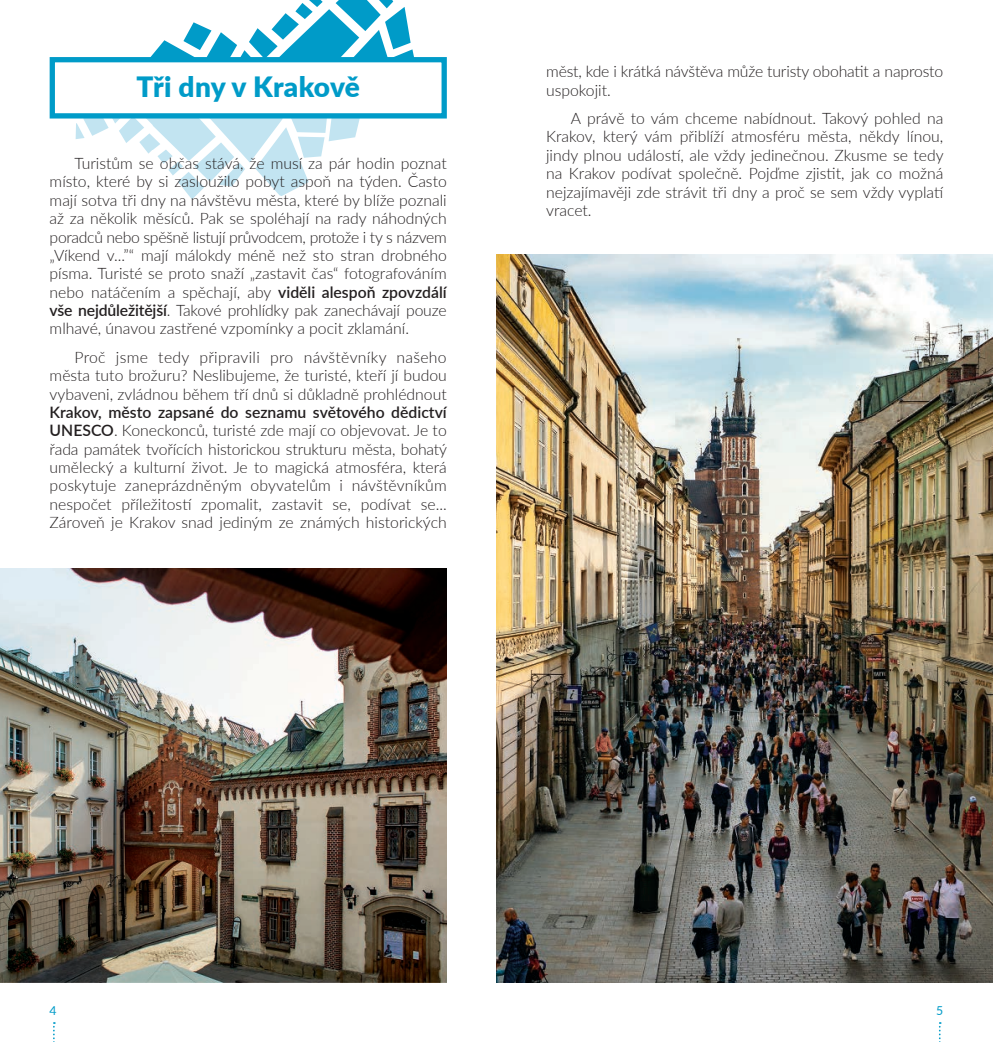
<style>
.page{position:relative;width:993px;height:1042px;background:#fff}
.page>*{position:absolute;margin:0;border:0;box-sizing:border-box;transform-origin:0 0}
.t1{font:900 28px "Lato";color:#009bc8}
.t2{font:300 15.75px/18.4px "Lato";color:#231f20;text-align:justify}
.t3{font:12.25px "Lato";color:#009bc8}
.s1{font-weight:600}
</style>
<div class="page">
<svg style="left:49px;top:0;width:398px;height:199px"></svg>
<img style="left:0;top:568px;width:446px;height:414px">
<img style="left:496px;top:254px;width:496px;height:728px">
<svg style="left:53px;top:1022px;width:2px;height:20px"></svg>
<svg style="left:938px;top:1022px;width:2px;height:20px"></svg>
<h1 class="t1" style="left:136px;top:66px;width:225px">Tři dny v Krakově</h1>
<p class="t2" style="left:50px;top:154px;width:398px;text-indent:25px">Turistům se občas stává, že musí za pár hodin poznat místo, které by si zasloužilo pobyt aspoň na týden. Často mají sotva tři dny na návštěvu města, které by blíže poznali až za několik měsíců. Pak se spoléhají na rady náhodných poradců nebo spěšně listují průvodcem, protože i ty s názvem „Víkend v...”“ mají málokdy méně než sto stran drobného písma. Turisté se proto snaží „zastavit čas“ fotografováním nebo natáčením a spěchají, aby <span class="s1">viděli alespoň zpovzdálí vše nejdůležitější</span>. Takové prohlídky pak zanechávají pouze mlhavé, únavou zastřené vzpomínky a pocit zklamání.</p>
<p class="t2" style="left:50px;top:347px;width:398px;text-indent:25px">Proč jsme tedy připravili pro návštěvníky našeho města tuto brožuru? Neslibujeme, že turisté, kteří jí budou vybaveni, zvládnou během tří dnů si důkladně prohlédnout</p>
<p class="t2" style="left:50px;top:402px;width:399px"><span class="s1">Krakov, město zapsané do seznamu světového dědictví UNESCO</span>. Koneckonců, turisté zde mají co objevovat. Je to řada památek tvořících historickou strukturu města, bohatý umělecký a kulturní život. Je to magická atmosféra, která poskytuje zaneprázdněným obyvatelům i návštěvníkům nespočet příležitostí zpomalit, zastavit se, podívat se...<br>Zároveň je Krakov snad jediným ze známých historických</p>
<p class="t2" style="left:546px;top:62px;width:398px">měst, kde i krátká návštěva může turisty obohatit a naprosto uspokojit.</p>
<p class="t2" style="left:546px;top:109px;width:399px;text-indent:25px">A právě to vám chceme nabídnout. Takový pohled na Krakov, který vám přiblíží atmosféru města, někdy línou, jindy plnou událostí, ale vždy jedinečnou. Zkusme se tedy na Krakov podívat společně. Pojďme zjistit, jak co možná nejzajímavěji zde strávit tři dny a proč se sem vždy vyplatí vracet.</p>
<p class="t3" style="left:50px;top:1001px;width:9px">4</p>
<p class="t3" style="left:935px;top:1001px;width:9px">5</p>
</div>
